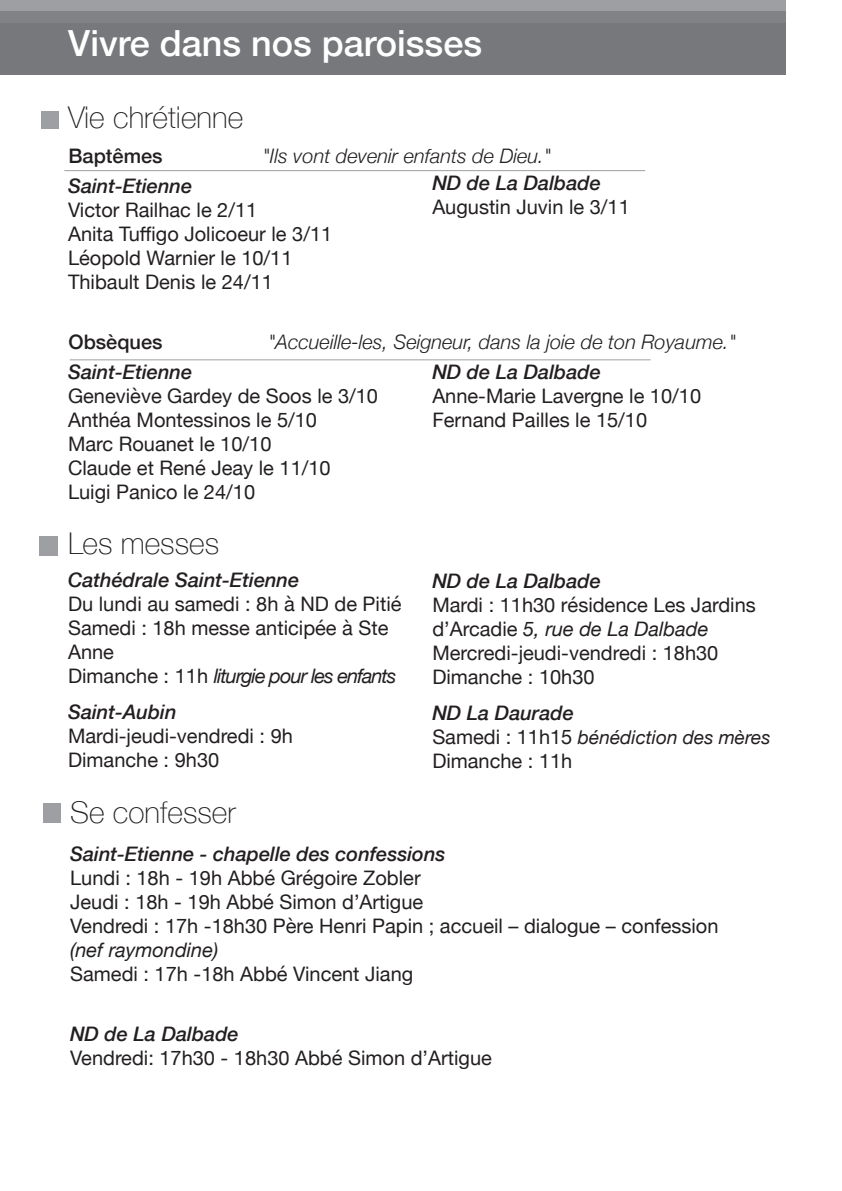
<style>
.page{position:relative;width:842px;height:1191px;background:#fff}
.page>*{position:absolute;margin:0;border:0;box-sizing:border-box;transform-origin:0 0}
.t1{font:500 36px "Helvetica Neue";color:#fff}
.t2{font:100 30px "Helvetica Neue";color:#231f20}
.t3{font:20px/24px "Helvetica Neue";color:#231f20}
.t4{font:italic 500 20px "Helvetica Neue";color:#231f20}
.t5{font:italic 300 20px "Helvetica Neue";color:#231f20}
.t6{font:italic 20px "Helvetica Neue";letter-spacing:-.05em;color:#231f20}
.t7{font:500 20px "Helvetica Neue";color:#231f20}
.t8{font:italic 20px "Helvetica Neue";color:#231f20}
.t9{font:italic 19px "Helvetica Neue";color:#231f20}
.s1{font-style:normal}
.s2{font-style:italic}
.s3{font-style:normal;font-size:20px}
</style>
<div class="page">
<div style="left:0;top:23px;width:785px;height:52px;background:#76787b"></div>
<div style="left:43px;top:803px;width:17px;height:19px;background:#9d9fa2"></div>
<div style="left:41px;top:112px;width:17px;height:17px;background:#9d9fa2"></div>
<div style="left:0;top:0;width:785px;height:11px;background:#9d9fa2"></div>
<div style="left:0;top:11px;width:785px;height:12px;background:#808285"></div>
<hr style="left:64px;top:170px;width:581px;height:1px;background:#9d9fa2">
<div style="left:39px;top:536px;width:19px;height:19px;background:#9d9fa2"></div>
<hr style="left:70px;top:359px;width:581px;height:1px;background:#9d9fa2">
<p class="t1" style="left:68px;top:15px;width:415px">Vivre dans nos paroisses</p>
<p class="t2" style="left:68px;top:95px;width:177px">Vie chrétienne</p>
<p class="t7" style="left:69px;top:140px;width:96px">Baptêmes</p>
<p class="t5" style="left:263px;top:140px;width:290px">"Ils vont devenir enfants de Dieu."</p>
<p class="t4" style="left:68px;top:169px;width:126px">Saint-Etienne</p>
<p class="t3" style="left:68px;top:199px;width:191px">Victor Railhac le 2/11</p>
<p class="t3" style="left:68px;top:223px;width:266px">Anita Tuffigo Jolicoeur le 3/11</p>
<p class="t3" style="left:68px;top:247px;width:226px">Léopold Warnier le 10/11</p>
<p class="t3" style="left:68px;top:271px;width:206px">Thibault Denis le 24/11</p>
<p class="t4" style="left:432px;top:166px;width:170px">ND de La Dalbade</p>
<p class="t3" style="left:432px;top:196px;width:199px">Augustin Juvin le 3/11</p>
<p class="t7" style="left:69px;top:326px;width:96px">Obsèques</p>
<p class="t5" style="left:268px;top:326px;width:469px">"Accueille-les, Seigneur, dans la joie de ton Royaume."</p>
<p class="t4" style="left:432px;top:354px;width:170px">ND de La Dalbade</p>
<p class="t3" style="left:432px;top:385px;width:270px">Anne-Marie Lavergne le 10/10</p>
<p class="t3" style="left:432px;top:409px;width:216px">Fernand Pailles le 15/10</p>
<p class="t4" style="left:68px;top:355px;width:126px">Saint-Etienne</p>
<p class="t3" style="left:68px;top:385px;width:312px">Geneviève Gardey de Soos le 3/10</p>
<p class="t3" style="left:68px;top:409px;width:250px">Anthéa Montessinos le 5/10</p>
<p class="t3" style="left:68px;top:433px;width:205px">Marc Rouanet le 10/10</p>
<p class="t3" style="left:68px;top:457px;width:264px">Claude et René Jeay le 11/10</p>
<p class="t3" style="left:68px;top:481px;width:189px">Luigi Panico le 24/10</p>
<p class="t2" style="left:68px;top:520px;width:153px">Les messes</p>
<p class="t4" style="left:68px;top:562px;width:233px">Cathédrale Saint-Etienne</p>
<p class="t3" style="left:68px;top:593px;width:335px">Du lundi au samedi : 8h à ND de Pitié</p>
<p class="t3" style="left:68px;top:617px;width:322px">Samedi : 18h messe anticipée à Ste<br>Anne</p>
<p class="t6" style="left:68px;top:661px;width:330px"><span class="s1">Dimanche : 11h</span> liturgie pour les enfants</p>
<p class="t4" style="left:68px;top:694px;width:110px">Saint-Aubin</p>
<p class="t3" style="left:68px;top:725px;width:226px">Mardi-jeudi-vendredi : 9h</p>
<p class="t3" style="left:68px;top:749px;width:153px">Dimanche : 9h30</p>
<p class="t2" style="left:70px;top:789px;width:167px">Se confesser</p>
<p class="t4" style="left:432px;top:564px;width:170px">ND de La Dalbade</p>
<p class="t3" style="left:432px;top:594px;width:325px">Mardi : 11h30 résidence Les Jardins d’Arcadie <span class="s2">5, rue de La Dalbade</span></p>
<p class="t3" style="left:432px;top:642px;width:288px">Mercredi-jeudi-vendredi : 18h30</p>
<p class="t3" style="left:432px;top:666px;width:164px">Dimanche : 10h30</p>
<p class="t4" style="left:432px;top:696px;width:143px">ND La Daurade</p>
<p class="t9" style="left:432px;top:723px;width:340px"><span class="s3">Samedi : 11h15</span> bénédiction des mères</p>
<p class="t3" style="left:432px;top:750px;width:142px">Dimanche : 11h</p>
<p class="t4" style="left:70px;top:837px;width:377px">Saint-Etienne - chapelle des confessions</p>
<p class="t3" style="left:70px;top:867px;width:352px">Lundi : 18h - 19h Abbé Grégoire Zobler</p>
<p class="t3" style="left:70px;top:891px;width:355px">Jeudi : 18h - 19h Abbé Simon d’Artigue</p>
<p class="t3" style="left:70px;top:915px;width:650px">Vendredi : 17h -18h30 Père Henri Papin ; accueil – dialogue – confession</p>
<p class="t8" style="left:70px;top:936px;width:150px">(nef raymondine)</p>
<p class="t3" style="left:70px;top:963px;width:345px">Samedi : 17h -18h Abbé Vincent Jiang</p>
<p class="t4" style="left:70px;top:1017px;width:170px">ND de La Dalbade</p>
<p class="t3" style="left:70px;top:1047px;width:423px">Vendredi: 17h30 - 18h30 Abbé Simon d’Artigue</p>
</div>
